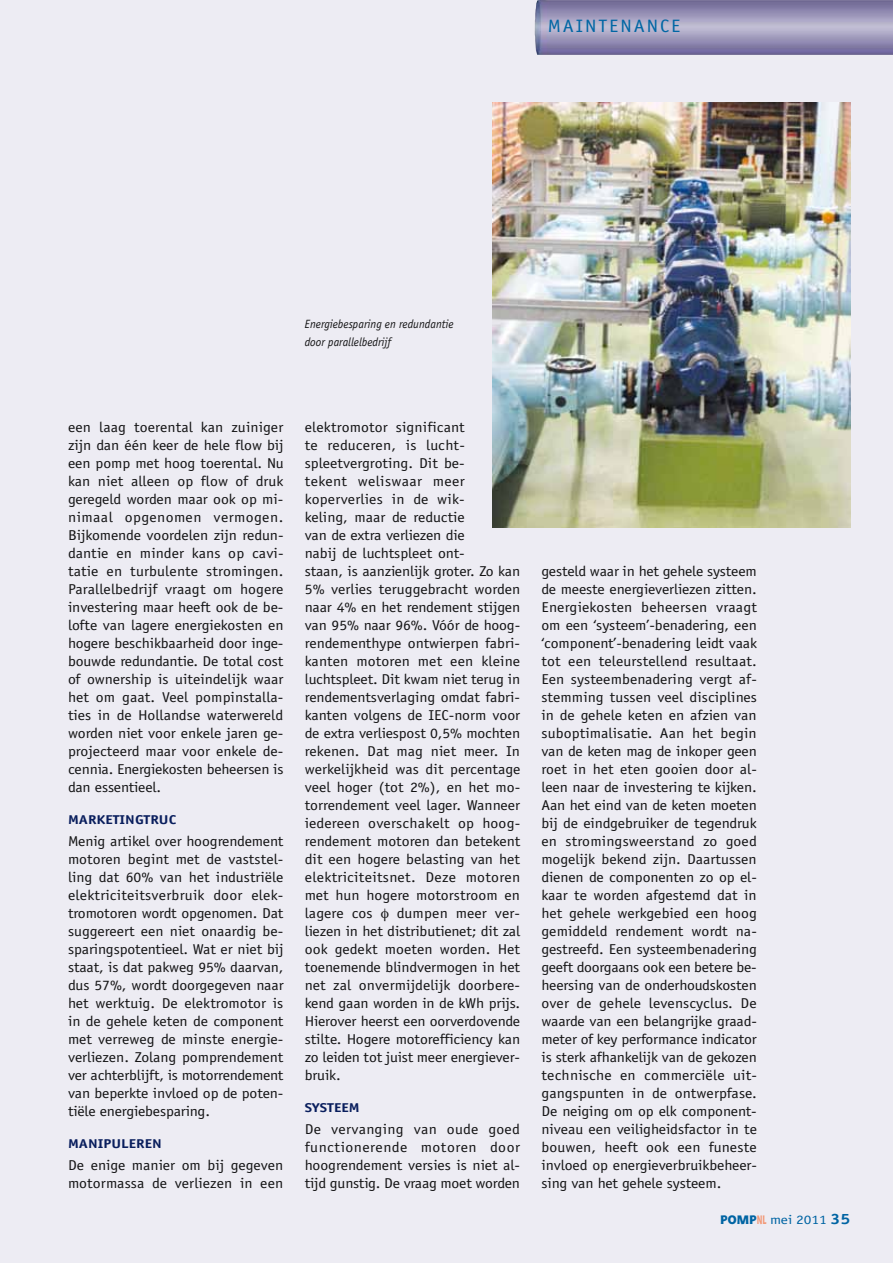
<style>
.page{position:relative;width:893px;height:1263px;background:#edecf3}
.page>*{position:absolute;margin:0;border:0;box-sizing:border-box;transform-origin:0 0}
.t1{font:18px "Officina Sans Std";letter-spacing:.1em;color:#0066a4;scale:1.1 1}
.t2{font:14.4px/18px "Officina Sans Std";letter-spacing:-.005em;color:#141415;text-align:justify;scale:1.1 1}
.t3{font:700 12.9px "Officina Sans Std";color:#091e5d;scale:1.2 1}
.t4{font:12.9px "Officina Sans Std";color:#0064a3;scale:1.2 1}
.t5{font:italic 12px/18px "Officina Sans Std";color:#141415;scale:.96 1}
.t6{font:800 12px "Shannon";color:#0064a3}
.s1{color:#f29a79}
.s2{font-family:"Officina Sans Std";font-weight:400;font-size:12.9px}
.s3{font-family:"Officina Sans Std";font-weight:700;font-size:15px}
</style>
<div class="page">
<img style="left:534px;top:0;width:359px;height:55px">
<img style="left:492px;top:102px;width:358px;height:425px">
<p class="t1" style="left:548px;top:15px;width:122px">MAINTENANCE</p>
<p class="t5" style="left:305px;top:314px;width:157px">Energiebesparing en redundantie door parallelbedrijf</p>
<p class="t2" style="left:68px;top:418px;width:198px">een laag toerental kan zuiniger zijn dan één keer de hele flow bij een pomp met hoog toerental. Nu kan niet alleen op flow of druk geregeld worden maar ook op mi&shy;nimaal opgenomen vermogen.<br>Bijkomende voordelen zijn redun&shy;dantie en minder kans op cavi&shy;tatie en turbulente stromingen.<br>Parallelbedrijf vraagt om hogere investering maar heeft ook de be&shy;lofte van lagere energiekosten en hogere beschikbaarheid door inge&shy;bouwde redundantie. De total cost of ownership is uiteindelijk waar het om gaat. Veel pompinstalla&shy;ties in de Hollandse waterwereld worden niet voor enkele jaren ge&shy;projecteerd maar voor enkele de&shy;cennia. Energiekosten beheersen is dan essentieel.</p>
<p class="t3" style="left:68px;top:811px;width:92px">MARKETINGTRUC</p>
<p class="t2" style="left:68px;top:832px;width:197px">Menig artikel over hoogrendement motoren begint met de vaststel&shy;ling dat 60% van het industriële elektriciteitsverbruik door elek&shy;tromotoren wordt opgenomen. Dat suggereert een niet onaardig be&shy;sparingspotentieel. Wat er niet bij staat, is dat pakweg 95% daarvan, dus 57%, wordt doorgegeven naar het werktuig. De elektromotor is in de gehele keten de component met verreweg de minste energie&shy;verliezen. Zolang pomprendement ver achterblijft, is motorrendement van beperkte invloed op de poten&shy;tiële energiebesparing.</p>
<p class="t3" style="left:68px;top:1135px;width:80px">MANIPULEREN</p>
<p class="t2" style="left:68px;top:1156px;width:197px">De enige manier om bij gegeven motormassa de verliezen in een</p>
<p class="t2" style="left:305px;top:418px;width:197px;text-align:left">elektromotor significant<br>te reduceren, is lucht&shy;spleetvergroting. Dit be-<br>tekent weliswaar meer koperverlies in de wik-<br>keling, maar de reductie<br>van de extra verliezen die<br>nabij de luchtspleet ont-<br>staan, is aanzienlijk groter. Zo kan<br>5% verlies teruggebracht worden naar 4% en het rendement stijgen van 95% naar 96%. Vóór de hoog&shy;rendementhype ontwierpen fabri&shy;kanten motoren met een kleine luchtspleet. Dit kwam niet terug in rendementsverlaging omdat fabri&shy;kanten volgens de IEC-norm voor de extra verliespost 0,5% mochten rekenen. Dat mag niet meer. In werkelijkheid was dit percentage veel hoger (tot 2%), en het mo&shy;torrendement veel lager. Wanneer iedereen overschakelt op hoog&shy;rendement motoren dan betekent dit een hogere belasting van het elektriciteitsnet. Deze motoren met hun hogere motorstroom en lagere cos</p>
<p class="t2" style="left:305px;top:904px;width:197px;text-indent:92px">dumpen meer ver&shy;liezen in het distributienet; dit zal ook gedekt moeten worden. Het toenemende blindvermogen in het net zal onvermijdelijk doorbere&shy;kend gaan worden in de kWh prijs.<br>Hierover heerst een oorverdovende stilte. Hogere motorefficiency kan zo leiden tot juist meer energiever&shy;bruik.</p>
<p class="t3" style="left:305px;top:1099px;width:46px">SYSTEEM</p>
<p class="t2" style="left:305px;top:1120px;width:197px">De vervanging van oude goed functionerende motoren door hoogrendement versies is niet al&shy;tijd gunstig. De vraag moet worden</p>
<p class="t2" style="left:541px;top:562px;width:198px">gesteld waar in het gehele systeem de meeste energieverliezen zitten.<br>Energiekosten beheersen vraagt om een ‘systeem’-benadering, een ‘component’-benadering leidt vaak tot een teleurstellend resultaat.<br>Een systeembenadering vergt af&shy;stemming tussen veel disciplines in de gehele keten en afzien van suboptimalisatie. Aan het begin van de keten mag de inkoper geen roet in het eten gooien door al&shy;leen naar de investering te kijken.<br>Aan het eind van de keten moeten bij de eindgebruiker de tegendruk en stromingsweerstand zo goed mogelijk bekend zijn. Daartussen dienen de componenten zo op el&shy;kaar te worden afgestemd dat in het gehele werkgebied een hoog gemiddeld rendement wordt na&shy;gestreefd. Een systeembenadering geeft doorgaans ook een betere be&shy;heersing van de onderhoudskosten over de gehele levenscyclus. De waarde van een belangrijke graad&shy;meter of key performance indicator is sterk afhankelijk van de gekozen technische en commerciële uit&shy;gangspunten in de ontwerpfase.<br>De neiging om op elk component&shy;niveau een veiligheidsfactor in te bouwen, heeft ook een funeste invloed op energieverbruikbeheer&shy;sing van het gehele systeem.</p>
<p class="t6" style="left:682px;top:1212px;width:170px">POMP<span class="s1">NL</span>POMP<span class="s1">NL</span> <span class="s2">mei 2011</span> <span class="s3">35</span></p>
<p class="t4" style="left:732px;top:1212px;width:52px">novemb r</p>
<p class="t4" style="left:811px;top:1212px;width:14px">08</p>
</div>
